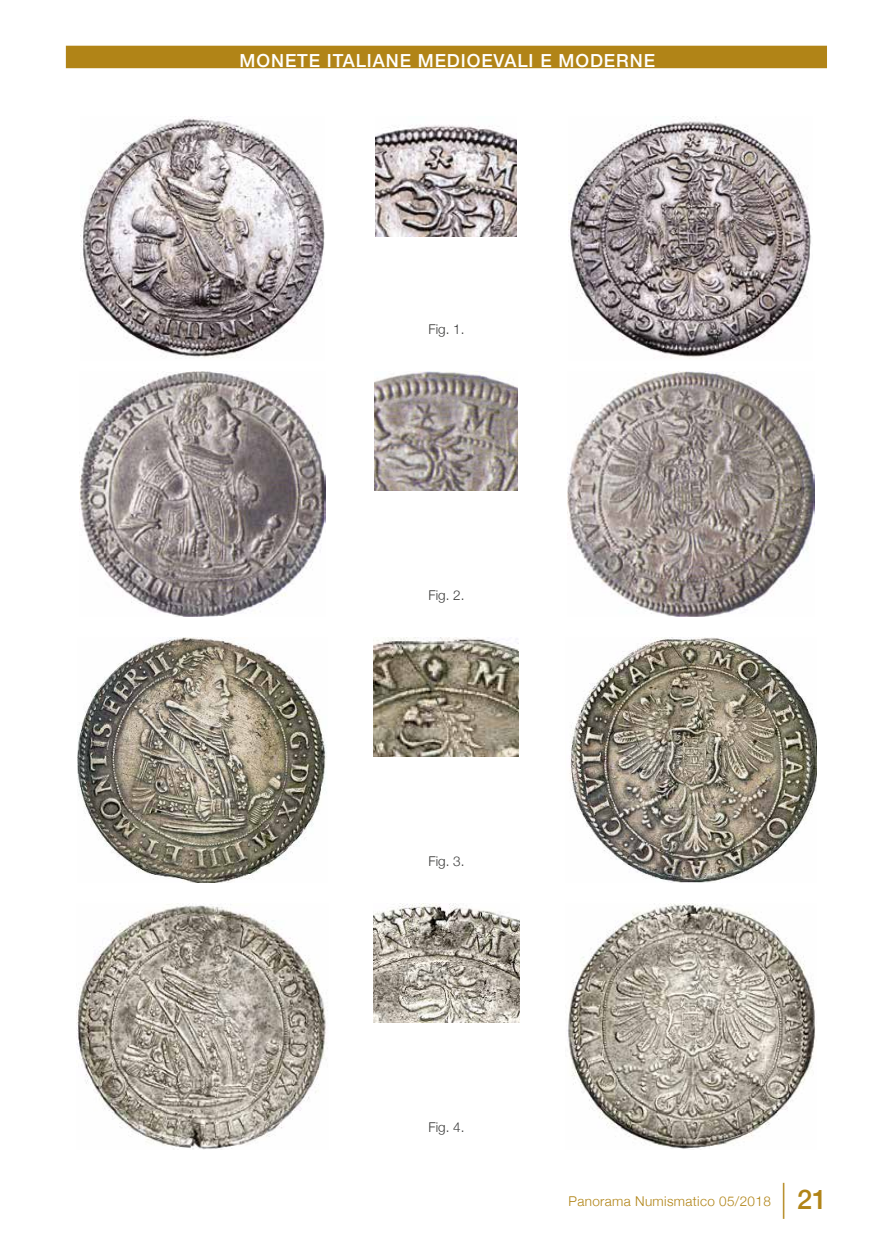
<style>
.page{position:relative;width:893px;height:1234px;background:#fff}
.page>*{position:absolute;margin:0;border:0;box-sizing:border-box;transform-origin:0 0}
.t1{font:100 36px "Helvetica Neue";color:#b18417}
.t2{font:500 27px "Helvetica Neue";color:#b18417}
.t3{font:500 18px "Helvetica Neue";letter-spacing:.05em;color:#fff}
.t4{font:300 13.5px "Helvetica Neue";letter-spacing:.025em;color:#b18417}
.t5{font:300 13.5px "Helvetica Neue";color:#3c3c3b}
</style>
<div class="page">
<img style="left:81px;top:117px;width:244px;height:241px">
<img style="left:569px;top:117px;width:242px;height:242px">
<img style="left:376px;top:125px;width:141px;height:111px">
<img style="left:80px;top:371px;width:246px;height:245px">
<img style="left:567px;top:371px;width:247px;height:245px">
<img style="left:375px;top:371px;width:143px;height:119px">
<img style="left:78px;top:637px;width:249px;height:245px">
<img style="left:569px;top:637px;width:247px;height:245px">
<img style="left:374px;top:637px;width:145px;height:119px">
<img style="left:77px;top:903px;width:250px;height:246px">
<img style="left:567px;top:903px;width:249px;height:246px">
<img style="left:374px;top:903px;width:145px;height:119px">
<div style="left:66px;top:46px;width:761px;height:22px;background:#b18417"></div>
<p class="t3" style="left:240px;top:46px;width:417px">MONETE ITALIANE MEDIOEVALI E MODERNE</p>
<p class="t5" style="left:428px;top:318px;width:38px">Fig. 1.</p>
<p class="t5" style="left:428px;top:584px;width:38px">Fig. 2.</p>
<p class="t5" style="left:428px;top:849px;width:38px">Fig. 3.</p>
<p class="t5" style="left:428px;top:1115px;width:38px">Fig. 4.</p>
<p class="t4" style="left:569px;top:1189px;width:204px">Panorama Numismatico 05/2018</p>
<h1 class="t1" style="left:780px;top:1170px;width:9px">|</h1>
<h2 class="t2" style="left:797px;top:1177px;width:32px">21</h2>
</div>
